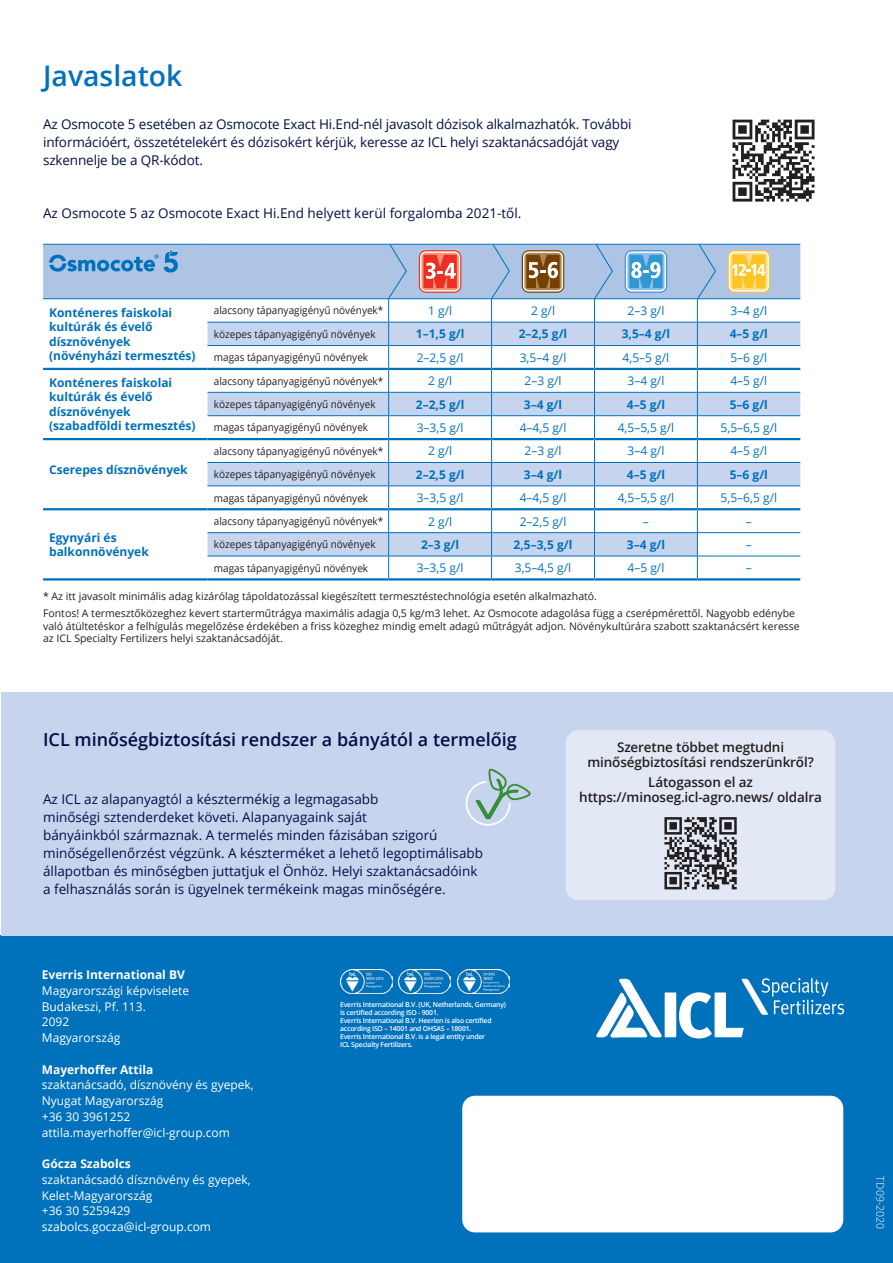
<style>
.page{position:relative;width:893px;height:1263px;background:#fff}
.page>*{position:absolute;margin:0;border:0;box-sizing:border-box;transform-origin:0 0}
.Subheader_Inside{font:600 28.35px "Open Sans";color:#0071bb}
.Subheader_Inside-2{font:600 18px "Open Sans";color:#030f46}
.Body_Inside{font:13.5px/18px "Open Sans";color:#030f46}
.Subheader_Insert{font:600 13.5px/15px "Open Sans";letter-spacing:-.01em;color:#231f20;text-align:center}
.t1{font:700 12px/14.4px "Open Sans";color:#0071bb}
.Body_Inside-2{font:12px "Open Sans";color:#fff}
.t2{font:12px "Open Sans";color:#0071bb}
.Body_Inside-3{font:700 12px "Open Sans";color:#fff}
.t3{font:10.5px/12.6px "Open Sans";color:#231f20}
.t4{font:10.5px "Open Sans";color:#231f20;scale:.95 1}
.Benefits_EIGEN{font:300 10.5px "Open Sans";color:#fff}
.Body_Insert{font:600 6.9px/8.1px "Open Sans";letter-spacing:-.03em;color:#fff}
</style>
<div class="page">
<div style="left:0;top:935px;width:893px;height:328px;background:#0071bb"></div>
<svg style="left:596px;top:979px;width:66px;height:58px"></svg>
<div style="left:665px;top:992px;width:11px;height:45px;background:#fff"></div>
<svg style="left:679px;top:978px;width:165px;height:60px"></svg>
<img style="left:340px;top:970px;width:52px;height:24px">
<img style="left:399px;top:970px;width:52px;height:24px">
<img style="left:458px;top:970px;width:51px;height:24px">
<div style="left:1px;top:692px;width:892px;height:243px;background:#c6d5ed"></div>
<svg style="left:466px;top:768px;width:65px;height:58px"></svg>
<div style="left:566px;top:730px;width:269px;height:170px;background:#e2e9f5;border-radius:13px"></div>
<svg style="left:664px;top:817px;width:73px;height:72px"></svg>
<hr style="left:207px;top:578px;width:182px;height:2px;background:#0071bb">
<hr style="left:43px;top:578px;width:164px;height:2px;background:#0071bb">
<hr style="left:389px;top:578px;width:103px;height:2px;background:#0071bb">
<hr style="left:492px;top:578px;width:102px;height:2px;background:#0071bb">
<hr style="left:594px;top:578px;width:103px;height:2px;background:#0071bb">
<hr style="left:697px;top:578px;width:103px;height:2px;background:#0071bb">
<svg style="left:43px;top:243px;width:757px;height:335px"></svg>
<svg style="left:733px;top:120px;width:81px;height:82px"></svg>
<div style="left:462px;top:1096px;width:381px;height:136px;background:#fff;border-radius:13px"></div>
<p class="Subheader_Inside" style="left:43px;top:56px;width:141px">Javaslatok</p>
<p class="Body_Inside" style="left:43px;top:114px;width:590px">Az Osmocote 5 esetében az Osmocote Exact Hi.End-nél javasolt dózisok alkalmazhatók. További információért, összetételekért és dózisokért kérjük, keresse az ICL helyi szaktanácsadóját vagy szkennelje be a QR-kódot.</p>
<p class="Body_Inside" style="left:43px;top:203px;width:480px">Az Osmocote 5 az Osmocote Exact Hi.End helyett kerül forgalomba 2021-től.</p>
<p class="t1" style="left:49px;top:305px;width:148px">Konténeres faiskolai kultúrák és évelő dísznövények (növényházi termesztés)</p>
<p class="t4" style="left:214px;top:303px;width:180px">alacsony tápanyagigényű növények*</p>
<p class="t2" style="left:428px;top:302px;width:25px">1 g/l</p>
<p class="t2" style="left:531px;top:302px;width:25px">2 g/l</p>
<p class="t2" style="left:627px;top:302px;width:38px">2–3 g/l</p>
<p class="t2" style="left:730px;top:302px;width:38px">3–4 g/l</p>
<p class="t4" style="left:214px;top:327px;width:172px">közepes tápanyagigényű növények</p>
<p class="t1" style="left:416px;top:327px;width:50px">1–1,5 g/l</p>
<p class="t1" style="left:519px;top:327px;width:50px">2–2,5 g/l</p>
<p class="t1" style="left:622px;top:327px;width:50px">3,5–4 g/l</p>
<p class="t1" style="left:730px;top:327px;width:40px">4–5 g/l</p>
<p class="t4" style="left:214px;top:350px;width:164px">magas tápanyagigényű növények</p>
<p class="t2" style="left:417px;top:349px;width:48px">2–2,5 g/l</p>
<p class="t2" style="left:520px;top:349px;width:48px">3,5–4 g/l</p>
<p class="t2" style="left:623px;top:349px;width:48px">4,5–5 g/l</p>
<p class="t2" style="left:730px;top:349px;width:38px">5–6 g/l</p>
<p class="t1" style="left:49px;top:375px;width:148px">Konténeres faiskolai kultúrák és évelő dísznövények (szabadföldi termesztés)</p>
<p class="t4" style="left:214px;top:374px;width:180px">alacsony tápanyagigényű növények*</p>
<p class="t2" style="left:428px;top:373px;width:25px">2 g/l</p>
<p class="t2" style="left:525px;top:373px;width:38px">2–3 g/l</p>
<p class="t2" style="left:627px;top:373px;width:38px">3–4 g/l</p>
<p class="t2" style="left:730px;top:373px;width:38px">4–5 g/l</p>
<p class="t4" style="left:214px;top:397px;width:172px">közepes tápanyagigényű növények</p>
<p class="t1" style="left:416px;top:397px;width:50px">2–2,5 g/l</p>
<p class="t1" style="left:524px;top:397px;width:40px">3–4 g/l</p>
<p class="t1" style="left:627px;top:397px;width:40px">4–5 g/l</p>
<p class="t1" style="left:730px;top:397px;width:40px">5–6 g/l</p>
<p class="t4" style="left:214px;top:420px;width:164px">magas tápanyagigényű növények</p>
<p class="t2" style="left:417px;top:419px;width:48px">3–3,5 g/l</p>
<p class="t2" style="left:520px;top:419px;width:48px">4–4,5 g/l</p>
<p class="t2" style="left:618px;top:419px;width:58px">4,5–5,5 g/l</p>
<p class="t2" style="left:721px;top:419px;width:58px">5,5–6,5 g/l</p>
<p class="t1" style="left:49px;top:462px;width:140px">Cserepes dísznövények</p>
<p class="t1" style="left:49px;top:530px;width:101px">Egynyári és balkonnövények</p>
<p class="t4" style="left:214px;top:444px;width:180px">alacsony tápanyagigényű növények*</p>
<p class="t2" style="left:428px;top:443px;width:25px">2 g/l</p>
<p class="t2" style="left:525px;top:443px;width:38px">2–3 g/l</p>
<p class="t2" style="left:627px;top:443px;width:38px">3–4 g/l</p>
<p class="t2" style="left:730px;top:443px;width:38px">4–5 g/l</p>
<p class="t4" style="left:214px;top:467px;width:172px">közepes tápanyagigényű növények</p>
<p class="t1" style="left:416px;top:467px;width:50px">2–2,5 g/l</p>
<p class="t1" style="left:524px;top:467px;width:40px">3–4 g/l</p>
<p class="t1" style="left:627px;top:467px;width:40px">4–5 g/l</p>
<p class="t1" style="left:730px;top:467px;width:40px">5–6 g/l</p>
<p class="t4" style="left:214px;top:491px;width:164px">magas tápanyagigényű növények</p>
<p class="t2" style="left:417px;top:490px;width:48px">3–3,5 g/l</p>
<p class="t2" style="left:520px;top:490px;width:48px">4–4,5 g/l</p>
<p class="t2" style="left:618px;top:490px;width:58px">4,5–5,5 g/l</p>
<p class="t2" style="left:721px;top:490px;width:58px">5,5–6,5 g/l</p>
<p class="t4" style="left:214px;top:514px;width:180px">alacsony tápanyagigényű növények*</p>
<p class="t2" style="left:428px;top:513px;width:25px">2 g/l</p>
<p class="t2" style="left:520px;top:513px;width:48px">2–2,5 g/l</p>
<p class="t2" style="left:643px;top:513px;width:7px">–</p>
<p class="t2" style="left:746px;top:513px;width:7px">–</p>
<p class="t4" style="left:214px;top:537px;width:172px">közepes tápanyagigényű növények</p>
<p class="t1" style="left:421px;top:537px;width:40px">2–3 g/l</p>
<p class="t1" style="left:514px;top:537px;width:60px">2,5–3,5 g/l</p>
<p class="t1" style="left:627px;top:537px;width:40px">3–4 g/l</p>
<p class="t2" style="left:746px;top:536px;width:7px">–</p>
<p class="t4" style="left:214px;top:561px;width:164px">magas tápanyagigényű növények</p>
<p class="t2" style="left:417px;top:560px;width:48px">3–3,5 g/l</p>
<p class="t2" style="left:515px;top:560px;width:58px">3,5–4,5 g/l</p>
<p class="t2" style="left:627px;top:560px;width:38px">4–5 g/l</p>
<p class="t2" style="left:746px;top:560px;width:7px">–</p>
<p class="t3" style="left:43px;top:590px;width:555px">* Az itt javasolt minimális adag kizárólag tápoldatozással kiegészített termesztéstechnológia esetén alkalmazható.</p>
<p class="t3" style="left:43px;top:607px;width:758px">Fontos! A termesztőközeghez kevert starterműtrágya maximális adagja 0,5 kg/m3 lehet. Az Osmocote adagolása függ a cserépmérettől. Nagyobb edénybe való átültetéskor a felhígulás megelőzése érdekében a friss közeghez mindig emelt adagú műtrágyát adjon. Növénykultúrára szabott szaktanácsért keresse az ICL Specialty Fertilizers helyi szaktanácsadóját.</p>
<p class="Subheader_Inside-2" style="left:43px;top:727px;width:475px">ICL minőségbiztosítási rendszer a bányától a termelőig</p>
<p class="Body_Inside" style="left:43px;top:790px;width:441px">Az ICL az alapanyagtól a késztermékig a legmagasabb<br>minőségi sztenderdeket követi. Alapanyagaink saját<br>bányáinkból származnak. A termelés minden fázisában szigorú minőségellenőrzést végzünk. A készterméket a lehető legoptimálisabb állapotban és minőségben juttatjuk el Önhöz. Helyi szaktanácsadóink a felhasználás során is ügyelnek termékeink magas minőségére.</p>
<p class="Body_Inside-3" style="left:42px;top:966px;width:145px">Everris International BV</p>
<p class="Body_Inside-2" style="left:42px;top:982px;width:149px">Magyarországi képviselete</p>
<p class="Body_Inside-2" style="left:42px;top:998px;width:106px">Budakeszi, Pf. 113.</p>
<p class="Body_Inside-2" style="left:42px;top:1014px;width:29px">2092</p>
<p class="Body_Inside-2" style="left:42px;top:1029px;width:80px">Magyarország</p>
<p class="Body_Inside-3" style="left:42px;top:1061px;width:113px">Mayerhoffer Attila</p>
<p class="Body_Inside-2" style="left:42px;top:1077px;width:213px">szaktanácsadó, dísznövény és gyepek,</p>
<p class="Body_Inside-2" style="left:42px;top:1092px;width:123px">Nyugat Magyarország</p>
<p class="Body_Inside-2" style="left:42px;top:1108px;width:90px">+36 30 3961252</p>
<p class="Body_Inside-2" style="left:42px;top:1124px;width:190px">attila.mayerhoffer@icl-group.com</p>
<p class="Body_Inside-3" style="left:42px;top:1155px;width:91px">Gócza Szabolcs</p>
<p class="Body_Inside-2" style="left:42px;top:1171px;width:210px">szaktanácsadó dísznövény és gyepek,</p>
<p class="Body_Inside-2" style="left:42px;top:1187px;width:112px">Kelet-Magyarország</p>
<p class="Body_Inside-2" style="left:42px;top:1203px;width:90px">+36 30 5259429</p>
<p class="Body_Inside-2" style="left:42px;top:1218px;width:171px">szabolcs.gocza@icl-group.com</p>
<p class="Body_Insert" style="left:340px;top:1000px;width:167px">Everris International B.V. (UK, Netherlands, Germany)</p>
<p class="Body_Insert" style="left:340px;top:1008px;width:100px">is certified according ISO - 9001.</p>
<p class="Body_Insert" style="left:340px;top:1016px;width:153px">Everris International B.V. Heerlen is also certified according ISO – 14001 and OHSAS – 18001.<br>Everris International B.V. is a legal entity under ICL Specialty Fertilizers.</p>
<p class="Subheader_Insert" style="left:587px;top:740px;width:228px">Szeretne többet megtudni minőségbiztosítási rendszerünkről?</p>
<p class="Subheader_Insert" style="left:579px;top:774px;width:244px">Látogasson el az https://minoseg.icl-agro.news/ oldalra</p>
<p class="Benefits_EIGEN" style="left:887px;top:1176px;width:54px;rotate:90deg">TD09-2020</p>
</div>
